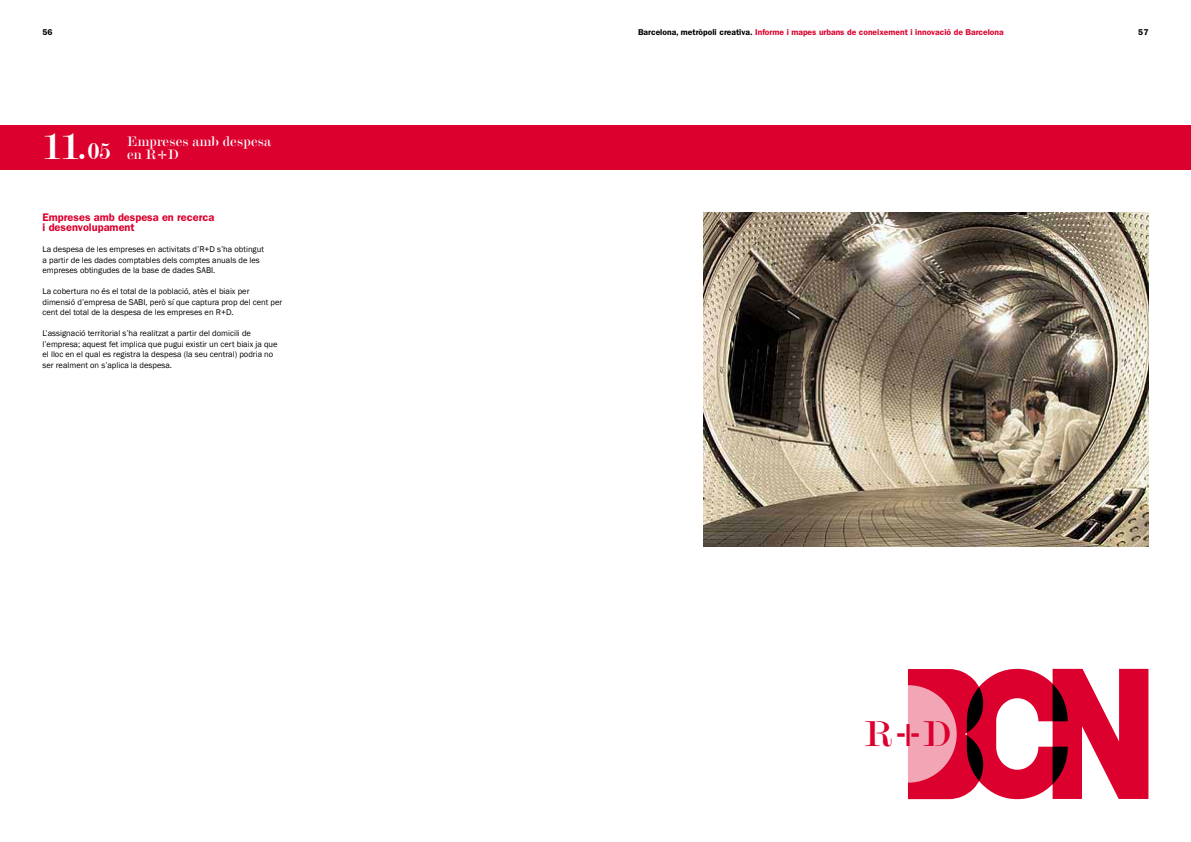
<style>
.page{position:relative;width:1191px;height:842px;background:#fff}
.page>*{position:absolute;margin:0;border:0;box-sizing:border-box;transform-origin:0 0}
.t1{font:40px "Modern";color:#fff}
.t2{font:36.9px "Modern Stencil";color:#dc002e}
.t3{font:14px/13px "Modern Stencil";color:#fff}
.t4{font:600 11px/10.5px "Franklin Gothic";color:#dc002e}
.t5{font:8.5px/10.5px "Franklin Gothic";color:#000}
.t6{font:600 8.5px "Franklin Gothic";color:#dc002e}
.t7{font:600 8.5px "Franklin Gothic";color:#000}
.s1{color:#000}
.s2{font-size:25px}
</style>
<div class="page">
<div style="left:595px;top:125px;width:596px;height:45px;background:#dc002e"></div>
<div style="left:0;top:125px;width:595px;height:45px;background:#dc002e"></div>
<svg style="left:908px;top:669px;width:240px;height:130px"></svg>
<svg style="left:859px;top:685px;width:97px;height:98px"></svg>
<img style="left:703px;top:213px;width:445px;height:334px">
<p class="t7" style="left:43px;top:27px;width:12px">56</p>
<p class="t6" style="left:638px;top:27px;width:367px"><span class="s1">Barcelona, metròpoli creativa.</span> Informe i mapes urbans de coneixement i innovació de Barcelona</p>
<p class="t7" style="left:1138px;top:27px;width:12px">57</p>
<h1 class="t1" style="left:43px;top:127px;width:70px">11.<span class="s2">05</span></h1>
<h3 class="t3" style="left:127px;top:134px;width:146px">Empreses amb despesa en R+D</h3>
<p class="t4" style="left:43px;top:212px;width:173px">Empreses amb despesa en recerca i desenvolupament</p>
<p class="t5" style="left:43px;top:244px;width:223px">La despesa de les empreses en activitats d’R+D s’ha obtingut a partir de les dades comptables dels comptes anuals de les empreses obtingudes de la base de dades SABI.</p>
<p class="t5" style="left:43px;top:286px;width:241px">La cobertura no és el total de la població, atès el biaix per dimensió d’empresa de SABI, però sí que captura prop del cent per cent del total de la despesa de les empreses en R+D.</p>
<p class="t5" style="left:43px;top:328px;width:236px">L’assignació territorial s’ha realitzat a partir del domicili de l’empresa; aquest fet implica que pugui existir un cert biaix ja que el lloc en el qual es registra la despesa (la seu central) podria no ser realment on s’aplica la despesa.</p>
<h2 class="t2" style="left:864px;top:711px;width:88px">R+D</h2>
</div>
